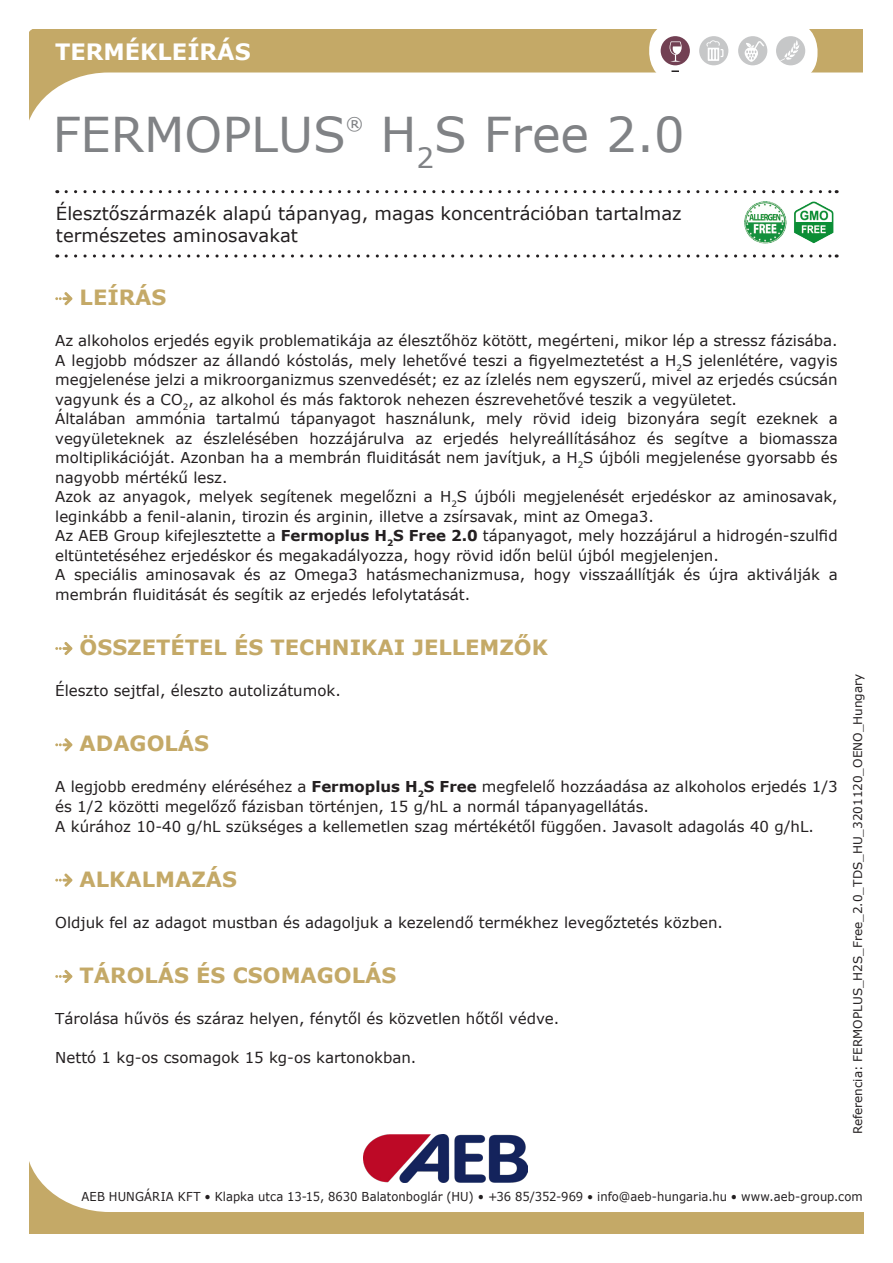
<style>
.page{position:relative;width:893px;height:1263px;background:#fff}
.page>*{position:absolute;margin:0;border:0;box-sizing:border-box;transform-origin:0 0}
.t1{font:48px "Verdana";color:#808285}
.t2{font:700 22.5px "Verdana";color:#fff}
.t3{font:700 21px "Verdana";color:#c4a967}
.t4{font:18px/21.6px "Verdana";color:#231f20}
.t5{font:17.55px "Verdana";color:#808285}
.t6{font:15px/19.5px "Verdana";color:#231f20}
.t7{font:12.3px "Verdana";letter-spacing:.005em;color:#231f20;scale:.94 1}
.t8{font:12px "Verdana";color:#231f20}
.s1{font-weight:700}
.s2{font-size:12px}
</style>
<div class="page">
<svg style="left:66px;top:190px;width:771px;height:3px"></svg>
<svg style="left:66px;top:254px;width:771px;height:4px"></svg>
<svg style="left:29px;top:30px;width:834px;height:91px"></svg>
<div style="left:649px;top:21px;width:167px;height:61px;background:#fff;border-radius:28px"></div>
<div style="left:650px;top:22px;width:167px;height:60px;background:#fff;border-radius:28px"></div>
<svg style="left:671px;top:70px;width:8px;height:2px"></svg>
<div style="left:776px;top:36px;width:29px;height:29px;background:#c6c7c8;border-radius:50%"></div>
<svg style="left:780px;top:40px;width:20px;height:21px"></svg>
<div style="left:738px;top:36px;width:29px;height:29px;background:#c6c7c8;border-radius:50%"></div>
<div style="left:661px;top:36px;width:29px;height:29px;background:#724053;border-radius:50%"></div>
<div style="left:699px;top:36px;width:29px;height:29px;background:#c6c7c8;border-radius:50%"></div>
<svg style="left:706px;top:40px;width:17px;height:21px"></svg>
<svg style="left:670px;top:41px;width:12px;height:21px"></svg>
<svg style="left:745px;top:41px;width:19px;height:21px"></svg>
<svg style="left:30px;top:1164px;width:834px;height:69px"></svg>
<img style="left:363px;top:1134px;width:165px;height:48px">
<svg style="left:55px;top:292px;width:17px;height:13px"></svg>
<svg style="left:55px;top:642px;width:17px;height:13px"></svg>
<svg style="left:55px;top:738px;width:17px;height:13px"></svg>
<svg style="left:55px;top:873px;width:17px;height:14px"></svg>
<svg style="left:55px;top:970px;width:17px;height:13px"></svg>
<img style="left:744px;top:201px;width:90px;height:43px">
<h2 class="t2" style="left:55px;top:36px;width:197px">TERMÉKLEÍRÁS</h2>
<p class="t1" style="left:53px;top:101px;width:295px">FERMOPLUS</p>
<p class="t5" style="left:346px;top:111px;width:19px">®</p>
<p class="t1" style="left:380px;top:101px;width:306px">H<sub>2</sub>S Free 2.0</p>
<p class="t4" style="left:56px;top:202px;width:627px">Élesztőszármazék alapú tápanyag, magas koncentrációban tartalmaz természetes aminosavakat</p>
<p class="t3" style="left:80px;top:283px;width:88px">LEÍRÁS</p>
<p class="t6" style="left:55px;top:331px;width:784px">Az alkoholos erjedés egyik problematikája az élesztőhöz kötött, megérteni, mikor lép a stressz fázisába.</p>
<p class="t6" style="left:55px;top:350px;width:784px;text-align:justify">A legjobb módszer az állandó kóstolás, mely lehetővé teszi a figyelmeztetést a H<sub>2</sub>S jelenlétére, vagyis megjelenése jelzi a mikroorganizmus szenvedését; ez az ízlelés nem egyszerű, mivel az erjedés csúcsán vagyunk és a CO<sub>2</sub>, az alkohol és más faktorok nehezen észrevehetővé teszik a vegyületet.</p>
<p class="t6" style="left:55px;top:409px;width:784px;text-align:justify">Általában ammónia tartalmú tápanyagot használunk, mely rövid ideig bizonyára segít ezeknek a vegyületeknek az észlelésében hozzájárulva az erjedés helyreállításához és segítve a biomassza moltiplikációját. Azonban ha a membrán fluiditását nem javítjuk, a H<sub>2</sub>S újbóli megjelenése gyorsabb és nagyobb mértékű lesz.</p>
<p class="t6" style="left:55px;top:487px;width:784px">Azok az anyagok, melyek segítenek megelőzni a H<sub>2</sub>S újbóli megjelenését erjedéskor az aminosavak, leginkább a fenil-alanin, tirozin és arginin, illetve a zsírsavak, mint az Omega3.</p>
<p class="t6" style="left:55px;top:526px;width:784px">Az AEB Group kifejlesztette a <span class="s1">Fermoplus H</span><sub>2</sub><span class="s1">S Free 2.0</span> tápanyagot, mely hozzájárul a hidrogén-szulfid eltüntetéséhez erjedéskor és megakadályozza, hogy rövid időn belül újból megjelenjen.</p>
<p class="t6" style="left:55px;top:565px;width:784px">A speciális aminosavak és az Omega3 hatásmechanizmusa, hogy visszaállítják és újra aktiválják a membrán fluiditását és segítik az erjedés lefolytatását.</p>
<p class="t3" style="left:80px;top:632px;width:470px">ÖSSZETÉTEL ÉS TECHNIKAI JELLEMZŐK</p>
<p class="t6" style="left:55px;top:681px;width:287px">Éleszto sejtfal, éleszto autolizátumok.</p>
<p class="t3" style="left:80px;top:729px;width:131px">ADAGOLÁS</p>
<p class="t6" style="left:55px;top:777px;width:784px">A legjobb eredmény eléréséhez a <span class="s1">Fermoplus H</span><sub>2</sub><span class="s1">S Free</span> megfelelő hozzáadása az alkoholos erjedés 1/3 és 1/2 közötti megelőző fázisban történjen, 15 g/hL a normál tápanyagellátás.</p>
<p class="t6" style="left:55px;top:816px;width:760px">A kúrához 10-40 g/hL szükséges a kellemetlen szag mértékétől függően. Javasolt adagolás 40 g/hL.</p>
<p class="t3" style="left:80px;top:864px;width:159px">ALKALMAZÁS</p>
<p class="t6" style="left:55px;top:912px;width:669px">Oldjuk fel az adagot mustban és adagoljuk a kezelendő termékhez levegőztetés közben.</p>
<p class="t3" style="left:80px;top:960px;width:318px">TÁROLÁS ÉS CSOMAGOLÁS</p>
<p class="t6" style="left:55px;top:1009px;width:505px">Tárolása hűvös és száraz helyen, fénytől és közvetlen hőtől védve.</p>
<p class="t6" style="left:55px;top:1048px;width:363px">Nettó 1 kg-os csomagok 15 kg-os kartonokban.</p>
<p class="t8" style="left:850px;top:1134px;width:462px;rotate:-90deg">Referencia: FERMOPLUS_H2S_Free_2.0_TDS_HU_3201120_OENO_Hungary</p>
<p class="t7" style="left:82px;top:1187px;width:832px">AEB HUNGÁRIA KFT • Klapka utca 13-15, 8630 Balatonboglár (HU) • +36 85/352-969 <span class="s2">•</span> info@aeb-hungaria.hu • www.aeb-group.com</p>
</div>
